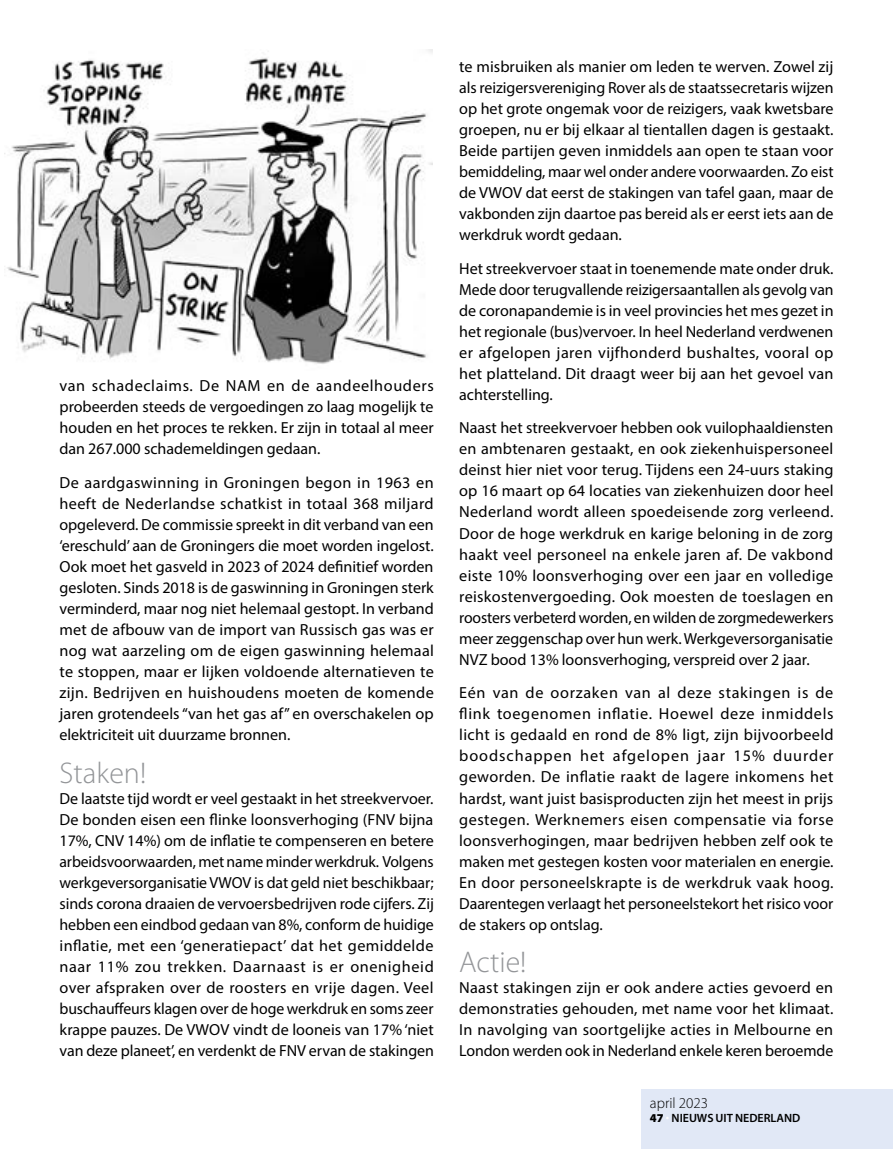
<style>
.page{position:relative;width:893px;height:1149px;background:#fff}
.page>*{position:absolute;margin:0;border:0;box-sizing:border-box;transform-origin:0 0}
.t1{font:300 30px "Myriad Pro";color:#939598}
.t2{font:16.05px/21px "Myriad Pro";color:#000;text-align:justify}
.t3{font:300 15px "Myriad Pro";color:#000}
.t4{font:600 12px "Myriad Pro";color:#000}
.s1{font-weight:900}
.s2{font-weight:900;color:#fff}
</style>
<div class="page">
<img style="left:7px;top:50px;width:425px;height:314px">
<div style="left:641px;top:1089px;width:252px;height:59px;background:#e1e8f6"></div>
<p class="t2" style="left:60px;top:375px;width:376px">van schadeclaims. De NAM en de aandeelhouders probeerden steeds de vergoedingen zo laag mogelijk te houden en het proces te rekken. Er zijn in totaal al meer dan 267.000 schademeldingen gedaan.</p>
<p class="t2" style="left:60px;top:471px;width:376px">De aardgaswinning in Groningen begon in 1963 en heeft de Nederlandse schatkist in totaal 368 miljard opgeleverd. De commissie spreekt in dit verband van een ‘ereschuld’ aan de Groningers die moet worden ingelost.<br>Ook moet het gasveld in 2023 of 2024 definitief worden gesloten. Sinds 2018 is de gaswinning in Groningen sterk verminderd, maar nog niet helemaal gestopt. In verband met de afbouw van de import van Russisch gas was er nog wat aarzeling om de eigen gaswinning helemaal te stoppen, maar er lijken voldoende alternatieven te zijn. Bedrijven en huishoudens moeten de komende jaren grotendeels “van het gas af” en overschakelen op elektriciteit uit duurzame bronnen.</p>
<h1 class="t1" style="left:60px;top:754px;width:88px">Staken!</h1>
<p class="t2" style="left:60px;top:787px;width:376px">De laatste tijd wordt er veel gestaakt in het streekvervoer.<br>De bonden eisen een flinke loonsverhoging (FNV bijna 17%, CNV 14%) om de inflatie te compenseren en betere arbeidsvoorwaarden, met name minder werkdruk. Volgens werkgeversorganisatie VWOV is dat geld niet beschikbaar; sinds corona draaien de vervoersbedrijven rode cijfers. Zij hebben een eindbod gedaan van 8%, conform de huidige inflatie, met een ‘generatiepact’ dat het gemiddelde naar 11% zou trekken. Daarnaast is er onenigheid over afspraken over de roosters en vrije dagen. Veel buschauffeurs klagen over de hoge werkdruk en soms zeer krappe pauzes. De VWOV vindt de looneis van 17% ‘niet van deze planeet’, en verdenkt de FNV ervan de stakingen</p>
<p class="t2" style="left:459px;top:55px;width:376px">te misbruiken als manier om leden te werven. Zowel zij als reizigersvereniging Rover als de staatssecretaris wijzen op het grote ongemak voor de reizigers, vaak kwetsbare groepen, nu er bij elkaar al tientallen dagen is gestaakt.<br>Beide partijen geven inmiddels aan open te staan voor bemiddeling, maar wel onder andere voorwaarden. Zo eist de VWOV dat eerst de stakingen van tafel gaan, maar de vakbonden zijn daartoe pas bereid als er eerst iets aan de werkdruk wordt gedaan.</p>
<p class="t2" style="left:459px;top:257px;width:376px">Het streekvervoer staat in toenemende mate onder druk.<br>Mede door terugvallende reizigersaantallen als gevolg van de coronapandemie is in veel provincies het mes gezet in het regionale (bus)vervoer. In heel Nederland verdwenen er afgelopen jaren vijfhonderd bushaltes, vooral op het platteland. Dit draagt weer bij aan het gevoel van achterstelling.</p>
<p class="t2" style="left:459px;top:417px;width:376px">Naast het streekvervoer hebben ook vuilophaaldiensten en ambtenaren gestaakt, en ook ziekenhuispersoneel deinst hier niet voor terug. Tijdens een 24-uurs staking op 16 maart op 64 locaties van ziekenhuizen door heel Nederland wordt alleen spoedeisende zorg verleend.<br>Door de hoge werkdruk en karige beloning in de zorg haakt veel personeel na enkele jaren af. De vakbond eiste 10% loonsverhoging over een jaar en volledige reiskostenvergoeding. Ook moesten de toeslagen en roosters verbeterd worden, en wilden de zorgmedewerkers meer zeggenschap over hun werk. Werkgeversorganisatie NVZ bood 13% loonsverhoging, verspreid over 2 jaar.</p>
<p class="t2" style="left:459px;top:682px;width:376px">Eén van de oorzaken van al deze stakingen is de flink toegenomen inflatie. Hoewel deze inmiddels licht is gedaald en rond de 8% ligt, zijn bijvoorbeeld boodschappen het afgelopen jaar 15% duurder geworden. De inflatie raakt de lagere inkomens het hardst, want juist basisproducten zijn het meest in prijs gestegen. Werknemers eisen compensatie via forse loonsverhogingen, maar bedrijven hebben zelf ook te maken met gestegen kosten voor materialen en energie.<br>En door personeelskrapte is de werkdruk vaak hoog.<br>Daarentegen verlaagt het personeelstekort het risico voor de stakers op ontslag.</p>
<h1 class="t1" style="left:459px;top:944px;width:69px">Actie!</h1>
<p class="t2" style="left:459px;top:976px;width:376px">Naast stakingen zijn er ook andere acties gevoerd en demonstraties gehouden, met name voor het klimaat.<br>In navolging van soortgelijke acties in Melbourne en London werden ook in Nederland enkele keren beroemde</p>
<p class="t3" style="left:650px;top:1093px;width:60px">april 2023</p>
<p class="t4" style="left:650px;top:1109px;width:94px"><span class="s1">47</span> <span class="s2">·</span>NIEUWS UIT NEDERLAND</p>
</div>
